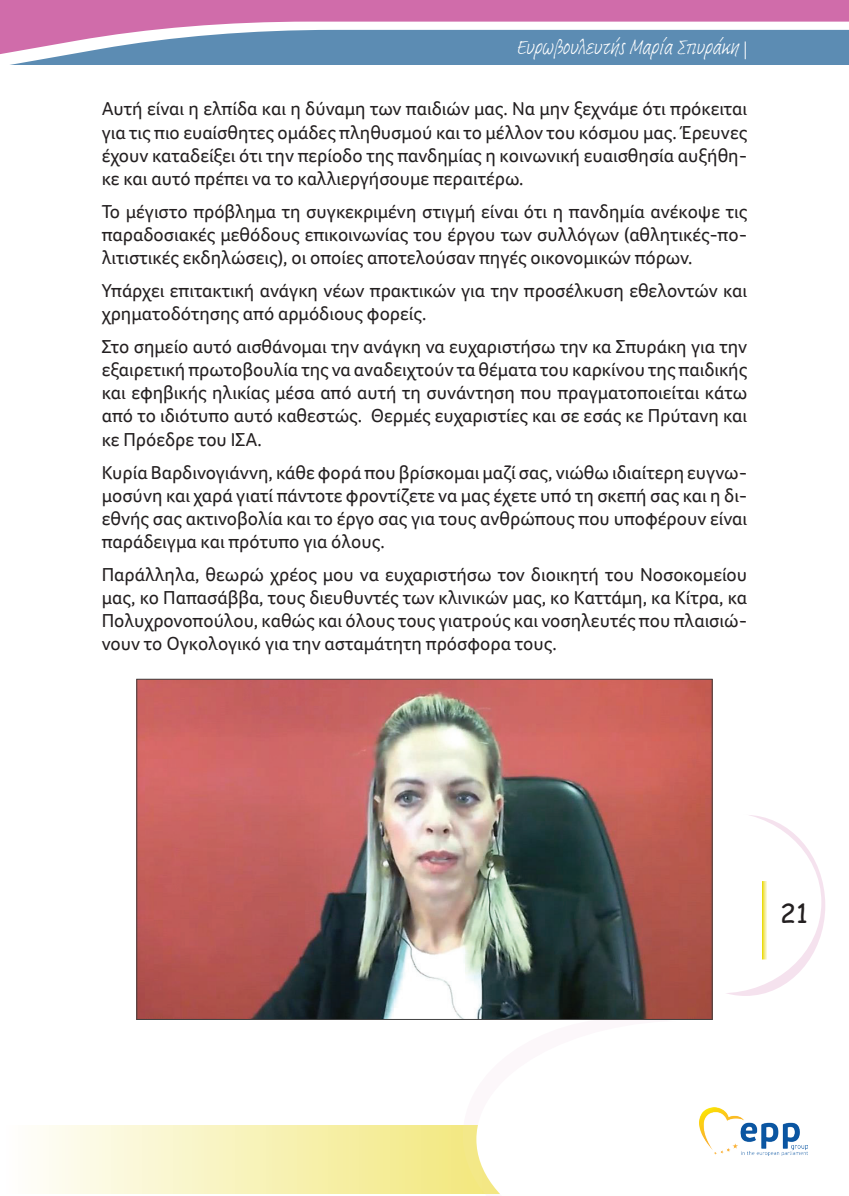
<style>
.page{position:relative;width:849px;height:1196px;background:#fff}
.page>*{position:absolute;margin:0;border:0;box-sizing:border-box;transform-origin:0 0}
.t1{font:26.25px "Comic Sans MS";color:#231f20}
.t2{font:21px "Adobe Handwriting Frank";color:#fff}
.Βασικό{font:19.25px/23.1px "Foco";color:#231f20;text-align:justify}
</style>
<div class="page">
<div style="left:0;top:0;width:848px;height:22px;background:#d06caa"></div>
<svg style="left:0;top:22px;width:848px;height:43px;fill:#5c8cb3"></svg>
<svg style="left:744px;top:41px;width:1px;height:18px"></svg>
<svg style="left:463px;top:1017px;width:250px;height:177px"></svg>
<svg style="left:476px;top:1020px;width:332px;height:174px"></svg>
<svg style="left:40px;top:1125px;width:751px;height:68px"></svg>
<svg style="left:712px;top:811px;width:113px;height:185px"></svg>
<svg style="left:761px;top:881px;width:5px;height:78px"></svg>
<img style="left:699px;top:1107px;width:108px;height:48px">
<img style="left:138px;top:681px;width:572px;height:336px">
<p class="t2" style="left:516px;top:33px;width:223px">Eυρωβουλευτής Μαρία Σπυράκη</p>
<p class="Βασικό" style="left:102px;top:97px;width:647px">Αυτή είναι η ελπίδα και η δύναμη των παιδιών μας. Να μην ξεχνάμε ότι πρόκειται για τις πιο ευαίσθητες ομάδες πληθυσμού και το μέλλον του κόσμου μας. Έρευνες έχουν καταδείξει ότι την περίοδο της πανδημίας η κοινωνική ευαισθησία αυξήθη&shy;κε και αυτό πρέπει να το καλλιεργήσουμε περαιτέρω.</p>
<p class="Βασικό" style="left:102px;top:199px;width:647px">Το μέγιστο πρόβλημα τη συγκεκριμένη στιγμή είναι ότι η πανδημία ανέκοψε τις παραδοσιακές μεθόδους επικοινωνίας του έργου των συλλόγων (αθλητικές-πο&shy;λιτιστικές εκδηλώσεις), οι οποίες αποτελούσαν πηγές οικονομικών πόρων.</p>
<p class="Βασικό" style="left:102px;top:279px;width:646px">Υπάρχει επιτακτική ανάγκη νέων πρακτικών για την προσέλκυση εθελοντών και χρηματοδότησης από αρμόδιους φορείς.</p>
<p class="Βασικό" style="left:102px;top:335px;width:647px">Στο σημείο αυτό αισθάνομαι την ανάγκη να ευχαριστήσω την κα Σπυράκη για την εξαιρετική πρωτοβουλία της να αναδειχτούν τα θέματα του καρκίνου της παιδικής και εφηβικής ηλικίας μέσα από αυτή τη συνάντηση που πραγματοποιείται κάτω από το ιδιότυπο αυτό καθεστώς. Θερμές ευχαριστίες και σε εσάς κε Πρύτανη και κε Πρόεδρε του ΙΣΑ.</p>
<p class="Βασικό" style="left:102px;top:460px;width:646px">Κυρία Βαρδινογιάννη, κάθε φορά που βρίσκομαι μαζί σας, νιώθω ιδιαίτερη ευγνω&shy;μοσύνη και χαρά γιατί πάντοτε φροντίζετε να μας έχετε υπό τη σκεπή σας και η δι&shy;εθνής σας ακτινοβολία και το έργο σας για τους ανθρώπους που υποφέρουν είναι παράδειγμα και πρότυπο για όλους.</p>
<p class="Βασικό" style="left:102px;top:563px;width:646px">Παράλληλα, θεωρώ χρέος μου να ευχαριστήσω τον διοικητή του Νοσοκομείου μας, κο Παπασάββα, τους διευθυντές των κλινικών μας, κο Καττάμη, κα Κίτρα, κα Πολυχρονοπούλου, καθώς και όλους τους γιατρούς και νοσηλευτές που πλαισιώ&shy;νουν το Ογκολογικό για την ασταμάτητη πρόσφορα τους.</p>
<h1 class="t1" style="left:780px;top:893px;width:29px">21</h1>
</div>
